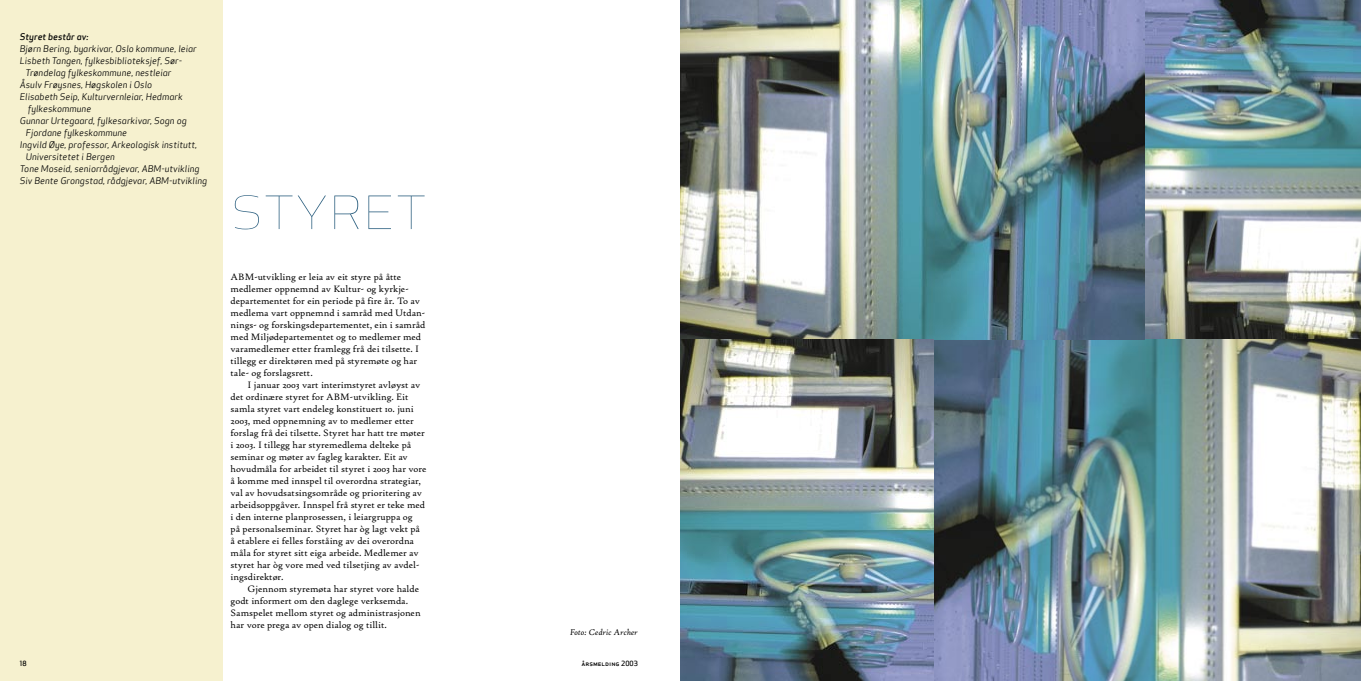
<style>
.page{position:relative;width:1361px;height:681px;background:#fff}
.page>*{position:absolute;margin:0;border:0;box-sizing:border-box;transform-origin:0 0}
.t1{font:67px "Apex Sans Extra Light C";color:#2d6080}
.t2{font:10px/12px "Hightower Text Roman";color:#000}
.t3{font:9px "Apex Sans Book Italic ST";color:#000}
.t4{font:italic 9px "Hightower Text";color:#000}
.t5{font:9px "Apex Sans Medium Italic ST";color:#000}
.t6{font:7px "Apex Sans Medium C";color:#000}
</style>
<div class="page">
<div style="left:0;top:0;width:222px;height:680px;background:#f6f1cf"></div>
<img style="left:1144px;top:0;width:217px;height:339px">
<img style="left:680px;top:339px;width:681px;height:341px">
<img style="left:680px;top:0;width:464px;height:339px">
<p class="t5" style="left:20px;top:31px;width:70px">Styret består av:</p>
<p class="t3" style="left:20px;top:43px;width:178px">Bjørn Bering, byarkivar, Oslo kommune, leiar</p>
<p class="t3" style="left:20px;top:55px;width:164px">Lisbeth Tangen, fylkesbiblioteksjef, Sør-</p>
<p class="t3" style="left:26px;top:67px;width:147px">Trøndelag fylkeskommune, nestleiar</p>
<p class="t3" style="left:20px;top:79px;width:134px">Åsulv Frøysnes, Høgskolen i Oslo</p>
<p class="t3" style="left:20px;top:91px;width:164px">Elisabeth Seip, Kulturvernleiar, Hedmark</p>
<p class="t3" style="left:28px;top:103px;width:65px">fylkeskommune</p>
<p class="t3" style="left:20px;top:115px;width:168px">Gunnar Urtegaard, fylkesarkivar, Sogn og</p>
<p class="t3" style="left:26px;top:127px;width:103px">Fjordane fylkeskommune</p>
<p class="t3" style="left:20px;top:139px;width:179px">Ingvild Øye, professor, Arkeologisk institutt,</p>
<p class="t3" style="left:26px;top:151px;width:91px">Universitetet i Bergen</p>
<p class="t3" style="left:20px;top:163px;width:181px">Tone Moseid, seniorrådgjevar, ABM-utvikling</p>
<p class="t3" style="left:20px;top:175px;width:189px">Siv Bente Grongstad, rådgjevar, ABM-utvikling</p>
<h1 class="t1" style="left:231px;top:161px;width:198px">styret</h1>
<p class="t2" style="left:231px;top:271px;width:196px">ABM-utvikling er leia av eit styre på åtte medlemer oppnemnd av Kultur- og kyrkje&shy;departementet for ein periode på fire år. To av medlema vart oppnemnd i samråd med Utdan&shy;nings- og forskingsdepartementet, ein i samråd med Miljødepartementet og to medlemer med varamedlemer etter framlegg frå dei tilsette. I tillegg er direktøren med på styremøte og har tale- og forslagsrett.</p>
<p class="t2" style="left:231px;top:379px;width:197px;text-indent:17px">I januar 2003 vart interimstyret avløyst av det ordinære styret for ABM-utvikling. Eit samla styret vart endeleg konstituert 10. juni 2003, med oppnemning av to medlemer etter forslag frå dei tilsette. Styret har hatt tre møter i 2003. I tillegg har styremedlema delteke på seminar og møter av fagleg karakter. Eit av hovudmåla for arbeidet til styret i 2003 har vore å komme med innspel til overordna strategiar, val av hovudsatsingsområde og prioritering av arbeidsoppgåver. Innspel frå styret er teke med i den interne planprosessen, i leiargruppa og<br>på personalseminar. Styret har òg lagt vekt på å etablere ei felles forståing av dei overordna måla for styret sitt eiga arbeide. Medlemer av styret har òg vore med ved tilsetjing av avdel&shy;ingsdirektør.</p>
<p class="t2" style="left:231px;top:583px;width:191px;text-indent:17px">Gjennom styremøta har styret vore halde godt informert om den daglege verksemda.<br>Samspelet mellom styret og administrasjonen har vore prega av open dialog og tillit.</p>
<p class="t4" style="left:570px;top:626px;width:69px">Foto: Cedric Archer</p>
<p class="t6" style="left:20px;top:659px;width:8px">18</p>
<p class="t6" style="left:581px;top:658px;width:58px">årsmelding 2003</p>
</div>
